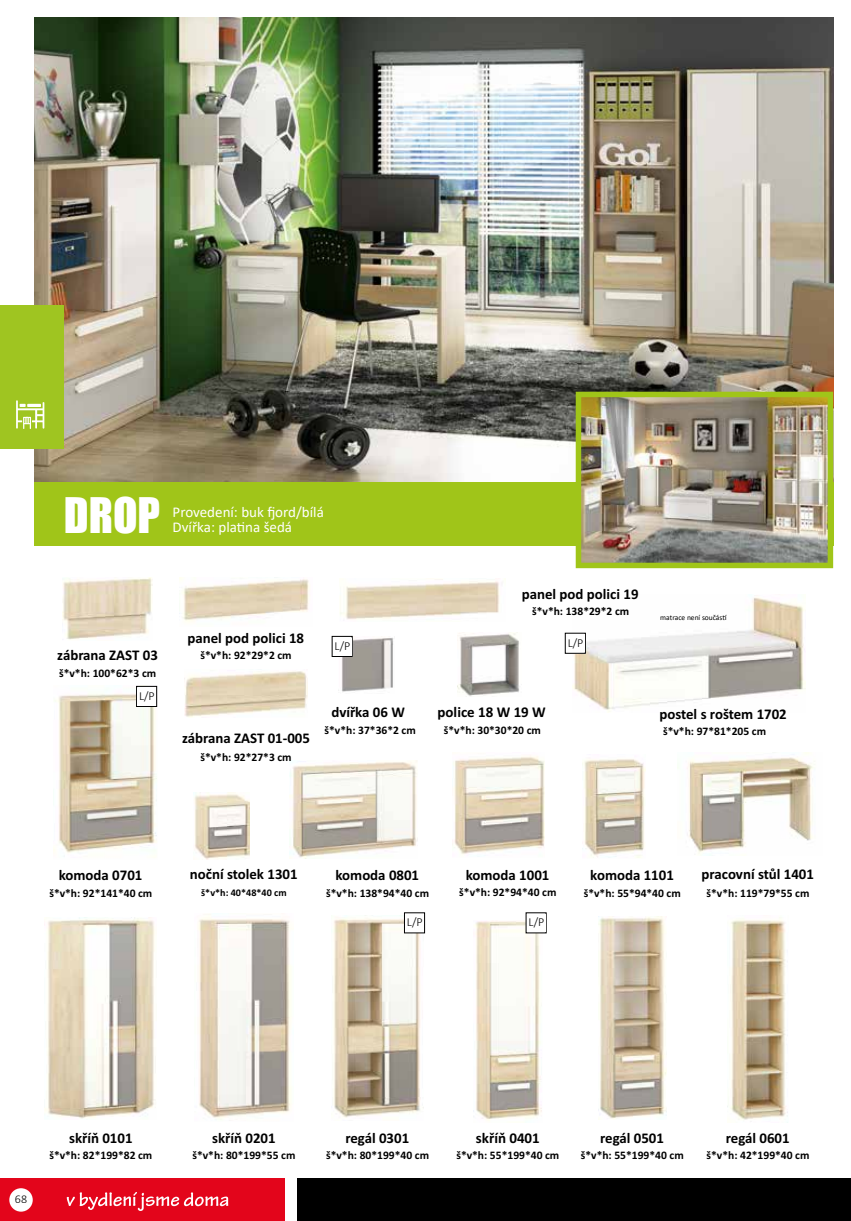
<style>
.page{position:relative;width:851px;height:1221px;background:#fff}
.page>*{position:absolute;margin:0;border:0;box-sizing:border-box;transform-origin:0 0}
.t1{font:45px "Impact";color:#fff}
.t2{font:15px/15px "Calibri";color:#fff}
.t3{font:700 15px "Calibri";color:#000}
.t4{font:700 14.85px "Calibri";color:#000}
.t5{font:300 12.3px "Calibri";color:#000}
.t6{font:300 12px "Calibri";color:#000}
.t7{font:700 11.55px "Calibri";color:#000}
.t8{font:700 10.2px "Calibri";color:#000}
.t9{font:7.5px "Calibri";color:#000}
</style>
<div class="page">
<div style="left:0;top:1178px;width:285px;height:42px;background:#e3051b"></div>
<svg style="left:67px;top:1192px;width:161px;height:18px"></svg>
<div style="left:298px;top:1178px;width:552px;height:42px;background:#000"></div>
<div style="left:9px;top:1188px;width:24px;height:23px;background:#fff;border-radius:50%"></div>
<img style="left:54px;top:685px;width:104px;height:168px">
<img style="left:45px;top:917px;width:110px;height:201px">
<img style="left:198px;top:914px;width:93px;height:206px">
<img style="left:333px;top:915px;width:91px;height:203px">
<img style="left:473px;top:920px;width:69px;height:201px">
<img style="left:598px;top:916px;width:68px;height:202px">
<img style="left:727px;top:917px;width:61px;height:203px">
<img style="left:193px;top:792px;width:56px;height:67px">
<img style="left:338px;top:636px;width:55px;height:56px">
<img style="left:457px;top:632px;width:62px;height:64px">
<img style="left:63px;top:577px;width:89px;height:63px">
<img style="left:289px;top:760px;width:128px;height:98px">
<img style="left:452px;top:755px;width:93px;height:102px">
<img style="left:582px;top:759px;width:63px;height:99px">
<img style="left:677px;top:753px;width:138px;height:102px">
<img style="left:572px;top:597px;width:233px;height:115px">
<img style="left:340px;top:579px;width:160px;height:41px">
<img style="left:179px;top:577px;width:131px;height:46px">
<img style="left:184px;top:671px;width:123px;height:46px">
<img style="left:34px;top:17px;width:799px;height:465px">
<div style="left:34px;top:482px;width:799px;height:64px;background:#a0c519"></div>
<img style="left:581px;top:397px;width:246px;height:165px">
<div style="left:575px;top:391px;width:258px;height:177px;border:5px solid #a0c519"></div>
<div style="left:565px;top:633px;width:20px;height:20px;border:1px solid #000"></div>
<div style="left:566px;top:634px;width:18px;height:18px;background:#fff"></div>
<div style="left:136px;top:686px;width:21px;height:20px;border:1px solid #000"></div>
<div style="left:138px;top:687px;width:18px;height:18px;background:#fff"></div>
<div style="left:404px;top:912px;width:20px;height:20px;border:1px solid #000"></div>
<div style="left:405px;top:914px;width:19px;height:17px;background:#fff"></div>
<div style="left:332px;top:636px;width:20px;height:20px;border:1px solid #000"></div>
<div style="left:333px;top:637px;width:18px;height:18px;background:#fff"></div>
<div style="left:527px;top:914px;width:18px;height:17px;background:#fff"></div>
<div style="left:0;top:305px;width:64px;height:143px;background:#9fc521"></div>
<svg style="left:16px;top:400px;width:28px;height:29px"></svg>
<h1 class="t1" style="left:64px;top:480px;width:98px">DROP</h1>
<p class="t2" style="left:172px;top:504px;width:153px">Provedení: buk fjord/bílá<br>Dvířka: platina šedá</p>
<p class="t4" style="left:57px;top:645px;width:102px">zábrana ZAST 03</p>
<p class="t7" style="left:59px;top:666px;width:99px">š*v*h: 100*62*3 cm</p>
<p class="t5" style="left:139px;top:688px;width:17px">L/P</p>
<p class="t4" style="left:187px;top:628px;width:118px">panel pod polici 18</p>
<p class="t7" style="left:200px;top:647px;width:93px">š*v*h: 92*29*2 cm</p>
<p class="t5" style="left:334px;top:638px;width:17px">L/P</p>
<p class="t4" style="left:182px;top:729px;width:129px">zábrana ZAST 01-005</p>
<p class="t7" style="left:200px;top:749px;width:93px">š*v*h: 92*27*3 cm</p>
<p class="t4" style="left:331px;top:703px;width:75px">dvířka 06 W</p>
<p class="t7" style="left:324px;top:722px;width:93px">š*v*h: 37*36*2 cm</p>
<p class="t4" style="left:521px;top:584px;width:118px">panel pod polici 19</p>
<p class="t7" style="left:532px;top:603px;width:99px">š*v*h: 138*29*2 cm</p>
<p class="t5" style="left:567px;top:635px;width:17px">L/P</p>
<p class="t9" style="left:660px;top:612px;width:68px">matrace není součástí</p>
<p class="t3" style="left:437px;top:702px;width:110px">police 18 W 19 W</p>
<p class="t7" style="left:444px;top:722px;width:99px">š*v*h: 30*30*20 cm</p>
<p class="t4" style="left:659px;top:704px;width:129px">postel s roštem 1702</p>
<p class="t7" style="left:663px;top:723px;width:104px">š*v*h: 97*81*205 cm</p>
<p class="t4" style="left:59px;top:865px;width:85px">komoda 0701</p>
<p class="t7" style="left:49px;top:885px;width:104px">š*v*h: 92*141*40 cm</p>
<p class="t4" style="left:190px;top:865px;width:109px">noční stolek 1301</p>
<p class="t8" style="left:201px;top:886px;width:87px">š*v*h: 40*48*40 cm</p>
<p class="t4" style="left:335px;top:865px;width:85px">komoda 0801</p>
<p class="t7" style="left:326px;top:885px;width:104px">š*v*h: 138*94*40 cm</p>
<p class="t5" style="left:407px;top:914px;width:17px">L/P</p>
<p class="t4" style="left:466px;top:865px;width:85px">komoda 1001</p>
<p class="t7" style="left:459px;top:884px;width:99px">š*v*h: 92*94*40 cm</p>
<p class="t5" style="left:528px;top:914px;width:17px">L/P</p>
<p class="t4" style="left:590px;top:865px;width:85px">komoda 1101</p>
<p class="t7" style="left:583px;top:885px;width:99px">š*v*h: 55*94*40 cm</p>
<p class="t4" style="left:701px;top:864px;width:114px">pracovní stůl 1401</p>
<p class="t7" style="left:706px;top:885px;width:104px">š*v*h: 119*79*55 cm</p>
<p class="t6" style="left:15px;top:1191px;width:14px">68</p>
<p class="t4" style="left:69px;top:1128px;width:65px">skříň 0101</p>
<p class="t7" style="left:49px;top:1147px;width:104px">š*v*h: 82*199*82 cm</p>
<p class="t4" style="left:212px;top:1128px;width:65px">skříň 0201</p>
<p class="t7" style="left:192px;top:1147px;width:104px">š*v*h: 80*199*55 cm</p>
<p class="t4" style="left:345px;top:1128px;width:65px">regál 0301</p>
<p class="t7" style="left:326px;top:1147px;width:104px">š*v*h: 80*199*40 cm</p>
<p class="t3" style="left:476px;top:1128px;width:65px">skříň 0401</p>
<p class="t7" style="left:456px;top:1147px;width:104px">š*v*h: 55*199*40 cm</p>
<p class="t4" style="left:600px;top:1128px;width:65px">regál 0501</p>
<p class="t7" style="left:580px;top:1147px;width:104px">š*v*h: 55*199*40 cm</p>
<p class="t4" style="left:725px;top:1128px;width:65px">regál 0601</p>
<p class="t7" style="left:706px;top:1147px;width:104px">š*v*h: 42*199*40 cm</p>
</div>
